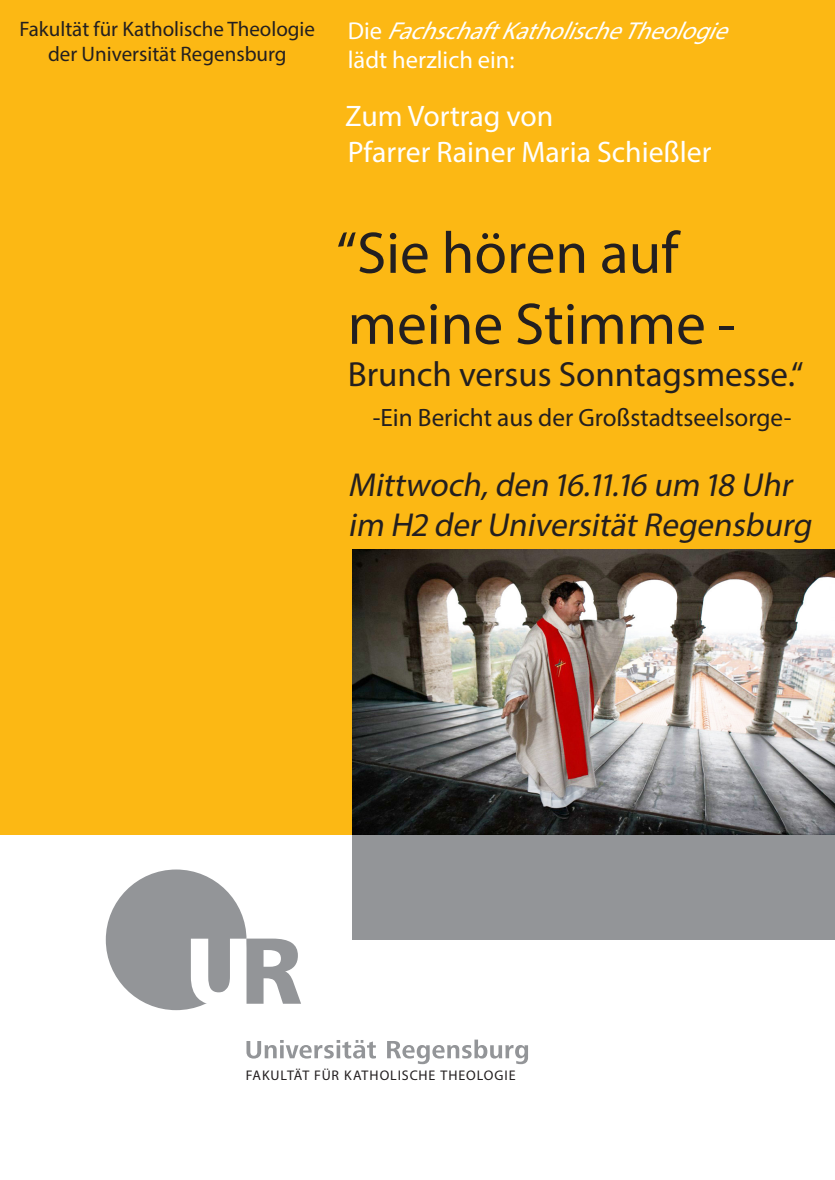
<style>
.page{position:relative;width:835px;height:1180px;background:#fff}
.page>*{position:absolute;margin:0;border:0;box-sizing:border-box;transform-origin:0 0}
.Head_Schwarz{font:59.15px/71px "Myriad Pro";color:#231f20}
.Head_Schwarz-2{font:35px "Myriad Pro";color:#231f20}
.Head_Schwarz-3{font:italic 33.25px "Myriad Pro";color:#231f20}
.Head_Schwarz-4{font:29.75px "Myriad Pro";color:#fff}
.Head_Schwarz-5{font:25.2px "Myriad Pro";color:#231f20}
.t1{font:italic 24.5px "Myriad Pro";color:#fff}
.t2{font:24.5px "Myriad Pro";color:#fff}
.t3{font:21px "Myriad Pro";color:#231f20}
.Fakultaet{font:14px "Myriad Pro";letter-spacing:.065em;color:#231f20}
.s1{font-style:normal}
</style>
<div class="page">
<div style="left:106px;top:869px;width:140px;height:141px;background:#939598;border-radius:50%"></div>
<svg style="left:191px;top:938px;width:110px;height:67px"></svg>
<svg style="left:246px;top:1039px;width:282px;height:25px"></svg>
<div style="left:0;top:0;width:834px;height:834px;background:#fcb814"></div>
<div style="left:352px;top:834px;width:482px;height:106px;background:#939598"></div>
<img style="left:352px;top:549px;width:482px;height:285px">
<p class="t3" style="left:19px;top:16px;width:297px">Fakultät für Katholische Theologie</p>
<p class="t3" style="left:48px;top:41px;width:240px">der Universität Regensburg</p>
<p class="t1" style="left:347px;top:15px;width:393px"><span class="s1">D i e</span> FachschaftKatholischeTheologie</p>
<p class="t2" style="left:347px;top:45px;width:168px">lädt herzlich ein:</p>
<p class="Head_Schwarz-4" style="left:345px;top:98px;width:209px">Zum Vortrag von</p>
<p class="Head_Schwarz-4" style="left:347px;top:134px;width:365px">Pfarrer Rainer Maria Schießler</p>
<p class="Head_Schwarz" style="left:336px;top:217px;width:401px">“Sie hören auf meine Stimme -</p>
<p class="Head_Schwarz-2" style="left:347px;top:352px;width:457px">Brunch versus Sonntagsmesse.“</p>
<p class="Head_Schwarz-5" style="left:373px;top:402px;width:420px">-Ein Bericht aus der Großstadtseelsorge-</p>
<p class="Head_Schwarz-3" style="left:347px;top:464px;width:452px">Mittwoch,den 16.11.16 um 18 Uhr</p>
<p class="Head_Schwarz-3" style="left:348px;top:504px;width:471px">im H2 derUniversitätRegensburg</p>
<p class="Fakultaet" style="left:246px;top:1066px;width:271px">FAKULTÄT FÜR KATHOLISCHE THEOLOGIE</p>
</div>
